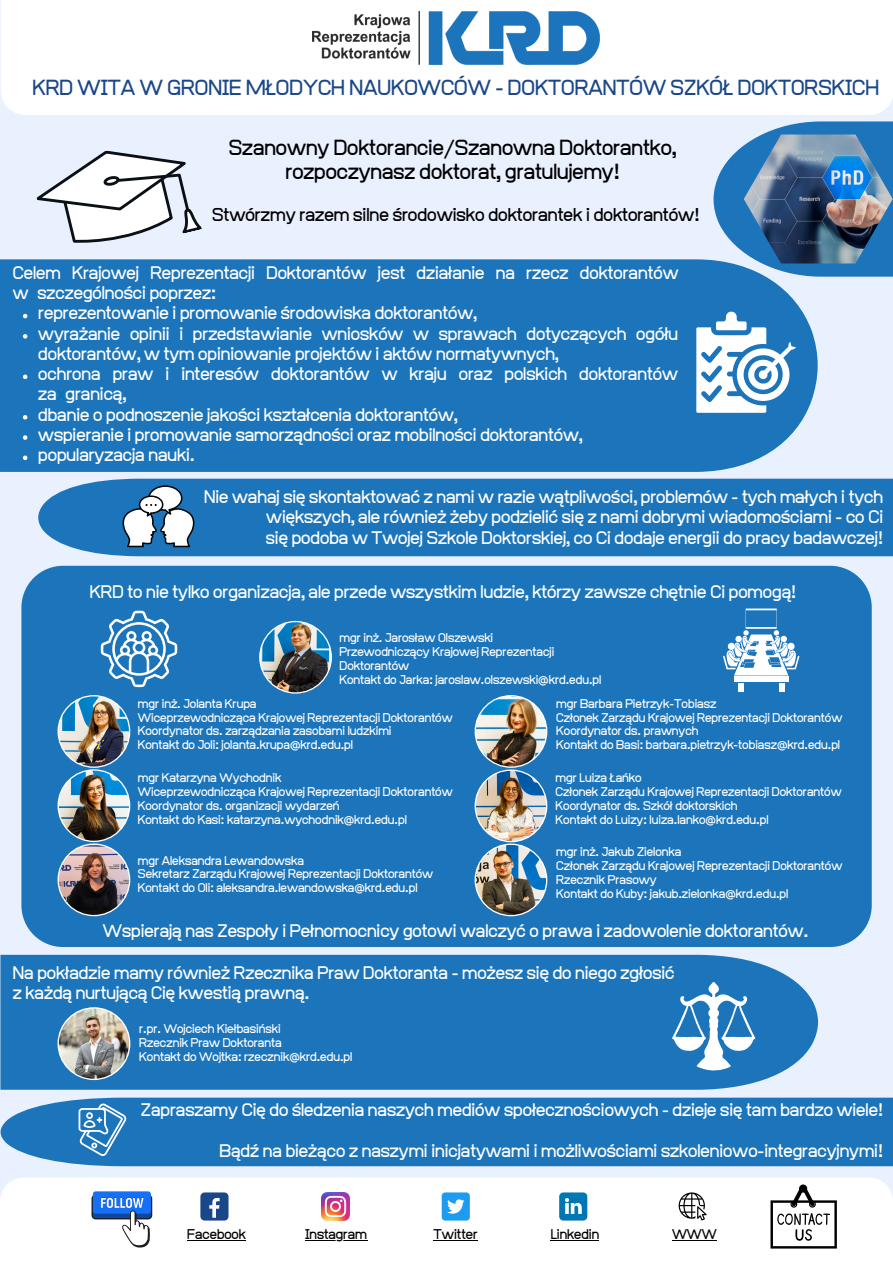
<style>
.page{position:relative;width:893px;height:1264px;background:#fff}
.page>*{position:absolute;margin:0;border:0;box-sizing:border-box;transform-origin:0 0}
.t1{font:500 18px/24.8px "ADA Hybrid";color:#000;text-align:center}
.t2{font:500 18px "ADA Hybrid";color:#1a4789}
.t3{font:500 15.3px "ADA Hybrid";color:#000}
.t4{font:500 15px/20.2px "ADA Hybrid";color:#fff}
.t5{font:500 11.7px "ADA Hybrid";color:#000}
.t6{font:500 10.5px/14px "ADA Hybrid";color:#fff}
.t7{font:500 10.35px/14px "ADA Hybrid";color:#fff}
.s1{color:#1c75bb}
.s2{color:#0077b5}
</style>
<div class="page">
<div style="left:0;top:0;width:892px;height:1262px;background:#e9f1ff"></div>
<div style="left:0;top:1177px;width:892px;height:85px;background:#fff"></div>
<hr style="left:187px;top:1239px;width:59px;height:1px;background:#000">
<hr style="left:305px;top:1239px;width:62px;height:1px;background:#000">
<hr style="left:433px;top:1239px;width:44px;height:1px;background:#000">
<hr style="left:550px;top:1239px;width:49px;height:1px;background:#000">
<hr style="left:672px;top:1239px;width:44px;height:1px;background:#000">
<div style="left:200px;top:1192px;width:28px;height:28px;background:#1a4789;border-radius:4px"></div>
<svg style="left:209px;top:1197px;width:10px;height:20px"></svg>
<img style="left:321px;top:1192px;width:28px;height:28px">
<svg style="left:559px;top:1192px;width:28px;height:28px"></svg>
<div style="left:441px;top:1192px;width:29px;height:28px;background:#1d9bf0;border-radius:4px"></div>
<svg style="left:447px;top:1199px;width:17px;height:14px"></svg>
<svg style="left:678px;top:1192px;width:28px;height:28px"></svg>
<div style="left:0;top:954px;width:818px;height:135px;background:#1c75bb"></div>
<img style="left:58px;top:1007px;width:72px;height:73px">
<div style="left:21px;top:566px;width:850px;height:381px;background:#1c75bb"></div>
<img style="left:474px;top:695px;width:73px;height:221px">
<img style="left:259px;top:621px;width:73px;height:72px">
<img style="left:57px;top:695px;width:73px;height:221px">
<div style="left:0;top:259px;width:817px;height:213px;background:#1c75bb"></div>
<svg style="left:713px;top:121px;width:179px;height:156px"></svg>
<div style="left:1px;top:0;width:891px;height:115px;background:#fff"></div>
<svg style="left:36px;top:150px;width:166px;height:93px"></svg>
<img style="left:743px;top:134px;width:149px;height:129px">
<svg style="left:696px;top:311px;width:100px;height:102px;background:#94bedf"></svg>
<div style="left:38px;top:478px;width:854px;height:78px;background:#1c75bb"></div>
<svg style="left:122px;top:485px;width:73px;height:62px;background:#8cadc6"></svg>
<div style="left:734px;top:676px;width:54px;height:6px;background:#fff"></div>
<svg style="left:723px;top:608px;width:76px;height:67px;background:#76acd6"></svg>
<div style="left:738px;top:683px;width:5px;height:8px;background:#fff"></div>
<div style="left:779px;top:683px;width:5px;height:8px;background:#fff"></div>
<svg style="left:101px;top:610px;width:76px;height:77px;background:#5a9acd"></svg>
<svg style="left:672px;top:981px;width:83px;height:90px;background:#63a0d0"></svg>
<div style="left:1px;top:1097px;width:891px;height:69px;background:#1c75bb"></div>
<svg style="left:770px;top:1185px;width:66px;height:63px;background:#c7c7c7"></svg>
<svg style="left:79px;top:1103px;width:48px;height:52px;background:#5497cb"></svg>
<svg style="left:91px;top:1194px;width:61px;height:25px"></svg>
<svg style="left:93px;top:1195px;width:58px;height:23px"></svg>
<div style="left:93px;top:1191px;width:58px;height:22px;background:#1670f7;border-radius:3px"></div>
<svg style="left:101px;top:1197px;width:49px;height:50px"></svg>
<svg style="left:23px;top:314px;width:4px;height:4px"></svg>
<svg style="left:23px;top:334px;width:4px;height:4px"></svg>
<svg style="left:23px;top:374px;width:4px;height:5px"></svg>
<svg style="left:23px;top:415px;width:4px;height:4px"></svg>
<svg style="left:23px;top:435px;width:4px;height:5px"></svg>
<svg style="left:23px;top:455px;width:4px;height:5px"></svg>
<img style="left:312px;top:12px;width:287px;height:53px">
<p class="t2" style="left:32px;top:80px;width:848px">KRD WITA W GRONIE MŁODYCH NAUKOWCÓW - DOKTORANTÓW SZKÓŁ DOKTORSKICH</p>
<p class="t1" style="left:229px;top:136px;width:449px">Szanowny Doktorancie/Szanowna Doktorantko, rozpoczynasz doktorat, gratulujemy!</p>
<p class="t3" style="left:212px;top:208px;width:489px">Stwórzmy razem silne środowisko doktorantek i doktorantów!</p>
<p class="t4" style="left:13px;top:264px;width:667px">Celem Krajowej Reprezentacji Doktorantów jest działanie na rzecz doktorantów w<span class="s1">x</span>szczególności poprzez:</p>
<p class="t4" style="left:38px;top:304px;width:641px">reprezentowanie i promowanie środowiska doktorantów,<br>wyrażanie opinii i przedstawianie wniosków w sprawach dotyczących ogółu doktorantów, w tym opiniowanie projektów i aktów normatywnych,<br>ochrona praw i interesów doktorantów w kraju oraz polskich doktorantów za<span class="s2">x</span>granicą,<br>dbanie o podnoszenie jakości kształcenia doktorantów,<br>wspieranie i promowanie samorządności oraz mobilności doktorantów, popularyzacja nauki.</p>
<p class="t4" style="left:266px;top:488px;width:618px;text-align:justify;text-indent:-62px">Nie wahaj się skontaktować z nami w razie wątpliwości, problemów - tych małych i tych większych, ale również żeby podzielić się z nami dobrymi wiadomościami - co Ci się podoba w Twojej Szkole Doktorskiej, co Ci dodaje energii do pracy badawczej!</p>
<p class="t4" style="left:90px;top:582px;width:707px">KRD to nie tylko organizacja, ale przede wszystkim ludzie, którzy zawsze chętnie Ci pomogą!</p>
<p class="t7" style="left:339px;top:631px;width:263px">mgr inż. Jarosław Olszewski<br>Przewodniczący Krajowej Reprezentacji Doktorantów<br>Kontakt do Jarka: jaroslaw.olszewski@krd.edu.pl</p>
<p class="t7" style="left:138px;top:697px;width:316px">mgr inż. Jolanta Krupa<br>Wiceprzewodnicząca Krajowej Reprezentacji Doktorantów Koordynator ds. zarządzania zasobami ludzkimi<br>Kontakt do Joli: jolanta.krupa@krd.edu.pl</p>
<p class="t7" style="left:138px;top:771px;width:316px">mgr Katarzyna Wychodnik<br>Wiceprzewodnicząca Krajowej Reprezentacji Doktorantów Koordynator ds. organizacji wydarzeń<br>Kontakt do Kasi: katarzyna.wychodnik@krd.edu.pl</p>
<p class="t7" style="left:138px;top:854px;width:297px">mgr Aleksandra Lewandowska<br>Sekretarz Zarządu Krajowej Reprezentacji Doktorantów<br>Kontakt do Oli: aleksandra.lewandowska@krd.edu.pl</p>
<p class="t7" style="left:556px;top:697px;width:287px">mgr Barbara Pietrzyk-Tobiasz<br>Członek Zarządu Krajowej Reprezentacji Doktorantów Koordynator ds. prawnych<br>Kontakt do Basi: barbara.pietrzyk-tobiasz@krd.edu.pl</p>
<p class="t7" style="left:555px;top:771px;width:287px">mgr Luiza Łańko<br>Członek Zarządu Krajowej Reprezentacji Doktorantów Koordynator ds. Szkół doktorskich<br>Kontakt do Luizy: luiza.lanko@krd.edu.pl</p>
<p class="t7" style="left:556px;top:845px;width:287px">mgr inż. Jakub Zielonka<br>Członek Zarządu Krajowej Reprezentacji Doktorantów Rzecznik Prasowy<br>Kontakt do Kuby: jakub.zielonka@krd.edu.pl</p>
<p class="t4" style="left:103px;top:921px;width:707px">Wspierają nas Zespoły i Pełnomocnicy gotowi walczyć o prawa i zadowolenie doktorantów.</p>
<p class="t4" style="left:13px;top:964px;width:663px">Na pokładzie mamy również Rzecznika Praw Doktoranta - możesz się do niego zgłosić z każdą nurtującą Cię kwestią prawną.</p>
<p class="t6" style="left:139px;top:1022px;width:215px">r.pr. Wojciech Kiełbasiński<br>Rzecznik Praw Doktoranta<br>Kontakt do Wojtka: rzecznik@krd.edu.pl</p>
<p class="t4" style="left:141px;top:1101px;width:743px">Zapraszamy Cię do śledzenia naszych mediów społecznościowych - dzieje się tam bardzo wiele!</p>
<p class="t4" style="left:219px;top:1141px;width:665px">Bądź na bieżąco z naszymi inicjatywami i możliwościami szkoleniowo-integracyjnymi!</p>
<p class="t5" style="left:187px;top:1228px;width:60px">Facebook</p>
<p class="t5" style="left:305px;top:1228px;width:63px">Instagram</p>
<p class="t5" style="left:433px;top:1228px;width:46px">Twitter</p>
<p class="t5" style="left:550px;top:1228px;width:50px">Linkedin</p>
<p class="t5" style="left:672px;top:1228px;width:46px">WWW</p>
</div>
